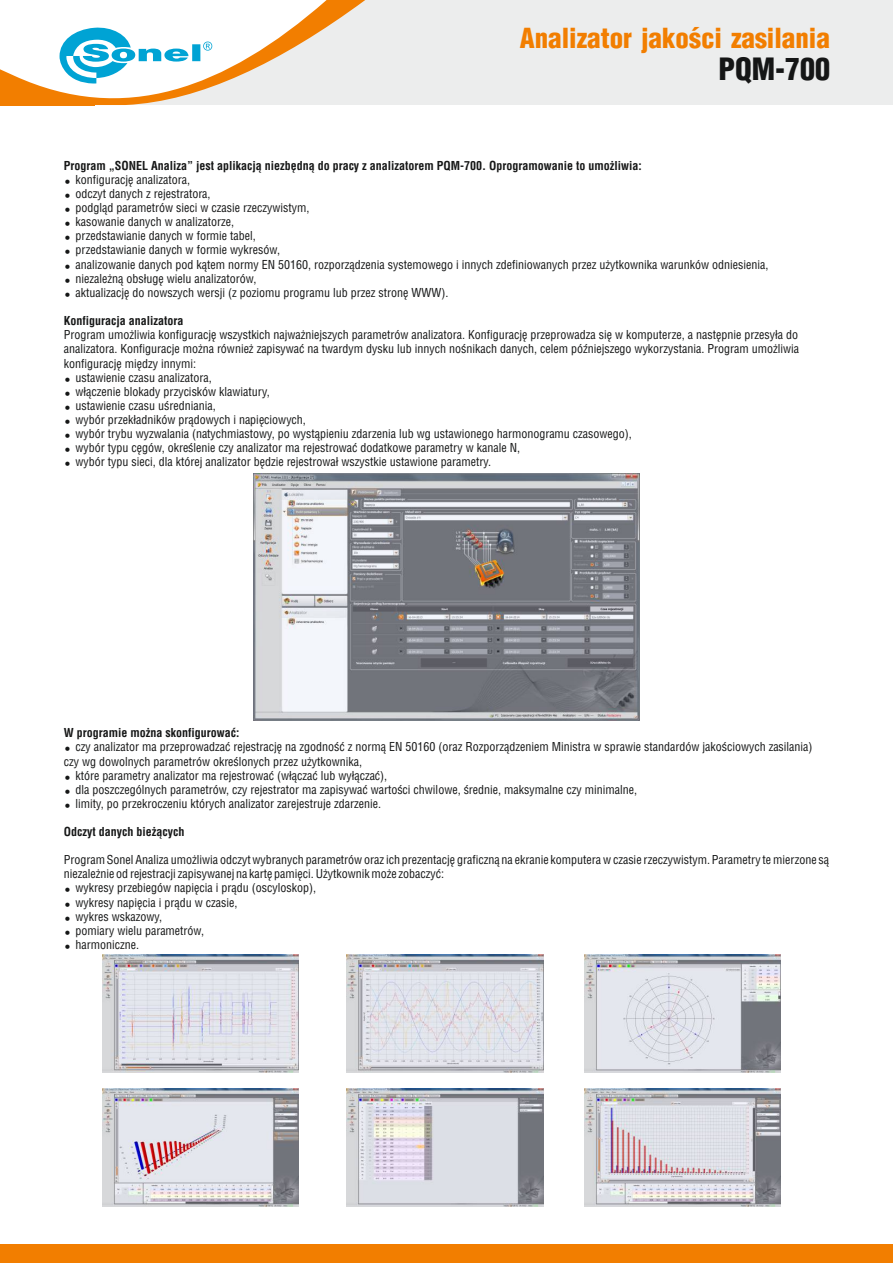
<style>
.page{position:relative;width:893px;height:1263px;background:#fff}
.page>*{position:absolute;margin:0;border:0;box-sizing:border-box;transform-origin:0 0}
.t1{font:900 30px "Switzerland Cond";color:#151616}
.t2{font:900 27px "Switzerland Cond";color:#f27e00}
.t3{font:12px/14.1px "Switzerland Condensed";color:#151616}
.t4{font:700 12px "Switzerland Condensed";color:#151616}
</style>
<div class="page">
<div style="left:0;top:0;width:893px;height:104px;background:#eceded"></div>
<svg style="left:0;top:0;width:365px;height:106px"></svg>
<img style="left:102px;top:955px;width:197px;height:118px">
<img style="left:347px;top:1088px;width:196px;height:118px">
<img style="left:347px;top:955px;width:196px;height:118px">
<img style="left:585px;top:1088px;width:196px;height:118px">
<img style="left:102px;top:1088px;width:197px;height:118px">
<img style="left:585px;top:955px;width:196px;height:117px">
<div style="left:0;top:1244px;width:893px;height:19px;background:#f27e00"></div>
<img style="left:253px;top:473px;width:387px;height:247px">
<h2 class="t2" style="left:520px;top:26px;width:312px">Analizator jakości zasilania</h2>
<h1 class="t1" style="left:718px;top:56px;width:113px">PQM-700</h1>
<p class="t4" style="left:64px;top:160px;width:580px">Program „SONEL Analiza” jest aplikacją niezbędną do pracy z analizatorem PQM-700. Oprogramowanie to umożliwia:</p>
<p class="t3" style="left:76px;top:174px;width:694px">konfigurację analizatora,<br>odczyt danych z rejestratora,<br>podgląd parametrów sieci w czasie rzeczywistym,<br>kasowanie danych w analizatorze,<br>przedstawianie danych w formie tabel,<br>przedstawianie danych w formie wykresów,<br>analizowanie danych pod kątem normy EN 50160, rozporządzenia systemowego i innych zdefiniowanych przez użytkownika warunków odniesienia, niezależną obsługę wielu analizatorów,<br>aktualizację do nowszych wersji (z poziomu programu lub przez stronę WWW).</p>
<p class="t4" style="left:64px;top:316px;width:121px">Konfiguracja analizatora</p>
<p class="t3" style="left:64px;top:329px;width:736px">Program umożliwia konfigurację wszystkich najważniejszych parametrów analizatora. Konfigurację przeprowadza się w komputerze, a następnie przesyła do</p>
<p class="t3" style="left:64px;top:343px;width:737px">analizatora. Konfiguracje można również zapisywać na twardym dysku lub innych nośnikach danych, celem późniejszego wykorzystania. Program umożliwia</p>
<p class="t3" style="left:64px;top:357px;width:134px">konfigurację między innymi:</p>
<p class="t3" style="left:76px;top:371px;width:138px">ustawienie czasu analizatora,</p>
<p class="t3" style="left:76px;top:385px;width:196px">włączenie blokady przycisków klawiatury,</p>
<p class="t3" style="left:76px;top:399px;width:142px">ustawienie czasu uśredniania,</p>
<p class="t3" style="left:76px;top:413px;width:232px">wybór przekładników prądowych i napięciowych,</p>
<p class="t3" style="left:76px;top:427px;width:558px">wybór trybu wyzwalania (natychmiastowy, po wystąpieniu zdarzenia lub wg ustawionego harmonogramu czasowego),</p>
<p class="t3" style="left:76px;top:441px;width:446px">wybór typu cęgów, określenie czy analizator ma rejestrować dodatkowe parametry w kanale N,</p>
<p class="t3" style="left:76px;top:456px;width:417px">wybór typu sieci, dla której analizator będzie rejestrował wszystkie ustawione parametry.</p>
<p class="t4" style="left:64px;top:727px;width:177px">W programie można skonfigurować:</p>
<p class="t3" style="left:76px;top:740px;width:739px">czy analizator ma przeprowadzać rejestrację na zgodność z normą EN 50160 (oraz Rozporządzeniem Ministra w sprawie standardów jakościowych zasilania)</p>
<p class="t3" style="left:64px;top:755px;width:300px">czy wg dowolnych parametrów określonych przez użytkownika,</p>
<p class="t3" style="left:76px;top:769px;width:313px">które parametry analizator ma rejestrować (włączać lub wyłączać),</p>
<p class="t3" style="left:76px;top:783px;width:563px">dla poszczególnych parametrów, czy rejestrator ma zapisywać wartości chwilowe, średnie, maksymalne czy minimalne,</p>
<p class="t3" style="left:76px;top:797px;width:307px">limity, po przekroczeniu których analizator zarejestruje zdarzenie.</p>
<p class="t4" style="left:64px;top:826px;width:122px">Odczyt danych bieżących</p>
<p class="t3" style="left:64px;top:854px;width:767px">Program Sonel Analiza umożliwia odczyt wybranych parametrów oraz ich prezentację graficzną na ekranie komputera w czasie rzeczywistym. Parametry te mierzone są</p>
<p class="t3" style="left:64px;top:868px;width:382px">niezależnie od rejestracji zapisywanej na kartę pamięci. Użytkownik może zobaczyć:</p>
<p class="t3" style="left:76px;top:882px;width:242px">wykresy przebiegów napięcia i prądu (oscyloskop),</p>
<p class="t3" style="left:76px;top:896px;width:163px">wykresy napięcia i prądu w czasie,</p>
<p class="t3" style="left:76px;top:910px;width:88px">wykres wskazowy,</p>
<p class="t3" style="left:76px;top:924px;width:130px">pomiary wielu parametrów,</p>
<p class="t3" style="left:76px;top:938px;width:65px">harmoniczne.</p>
</div>
